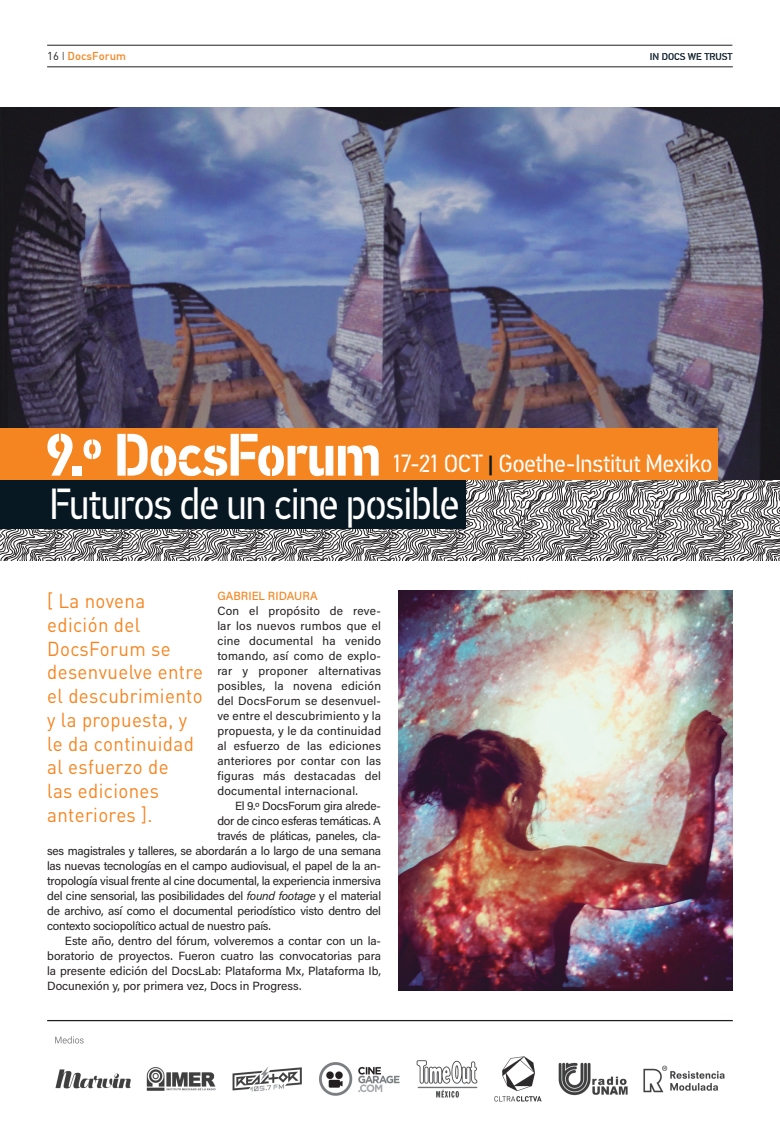
<style>
.page{position:relative;width:780px;height:1134px;background:#fff}
.page>*{position:absolute;margin:0;border:0;box-sizing:border-box;transform-origin:0 0}
.Sumario{font:700 60px "PF Din Stencil";letter-spacing:-.025em;color:#fff;scale:.93 1}
.Sumario-2{font:43.75px "PF Din Stencil";letter-spacing:-.015em;color:#fff;scale:.93 1}
.Sumario-3{font:25px "PF Din Stencil";color:#fff;scale:.93 1}
.t1{font:20px/23.8px "DIN Pro";letter-spacing:.02em;color:#f58520;scale:.93 1}
.t2{font:11.88px/15px "Acumin Pro";letter-spacing:-.02em;color:#231f20;text-align:justify}
.t3{font:500 11.88px "Acumin Pro";letter-spacing:.005em;color:#f58520;scale:.96 1}
.t4{font:500 11.25px "DIN";color:#f58520}
.t5{font:500 10px "PF Din Stencil";color:#071822}
.s1{font-weight:400;color:#231f20}
.s2{font-family:"DIN Light Alternate";font-weight:400;color:#231f20}
.s3{font-weight:700;font-size:21.25px;color:#071822}
.s4{font-style:italic}
</style>
<div class="page">
<hr style="left:47px;top:45px;width:685px;height:1px;background:#231f20">
<hr style="left:47px;top:67px;width:685px;height:1px;background:#231f20">
<img style="left:0;top:108px;width:780px;height:372px">
<svg style="left:0;top:480px;width:780px;height:81px"></svg>
<div style="left:0;top:477px;width:465px;height:52px;background:#071822"></div>
<img style="left:399px;top:591px;width:333px;height:399px">
<div style="left:0;top:429px;width:717px;height:51px;background:#f58520"></div>
<hr style="left:47px;top:1020px;width:685px;height:1px;background:#231f20">
<img style="left:55px;top:1036px;width:670px;height:66px">
<p class="t4" style="left:47px;top:49px;width:80px"><span class="s1">16</span> <span class="s2">I</span> DocsForum</p>
<p class="t5" style="left:649px;top:51px;width:85px">IN DOCS WE TRUST</p>
<p class="Sumario" style="left:44px;top:419px;width:364px">9.º DocsForum</p>
<p class="Sumario-3" style="left:393px;top:449px;width:345px">17-21 OCT <span class="s3">|</span> Goethe-Institut Mexiko</p>
<p class="Sumario-2" style="left:49px;top:479px;width:442px">Futuros de un cine posible</p>
<p class="t3" style="left:217px;top:588px;width:106px">GABRIEL RIDAURA</p>
<p class="t2" style="left:217px;top:603px;width:165px">Con el propósito de reve&shy;lar los nuevos rumbos que el cine documental ha venido tomando, así como de explo&shy;rar y proponer alternativas posibles, la novena edición del DocsForum se desenvuel&shy;ve entre el descubrimiento y la propuesta, y le da continuidad al esfuerzo de las ediciones anteriores por contar con las figuras más destacadas del documental internacional.</p>
<p class="t2" style="left:235px;top:798px;width:147px">El 9.º DocsForum gira alrede-</p>
<p class="t2" style="left:217px;top:813px;width:165px">dor de cinco esferas temáticas. A</p>
<p class="t2" style="left:217px;top:828px;width:165px">través de pláticas, paneles, cla-</p>
<p class="t2" style="left:47px;top:843px;width:335px">ses magistrales y talleres, se abordarán a lo largo de una semana</p>
<p class="t2" style="left:47px;top:858px;width:335px">las nuevas tecnologías en el campo audiovisual, el papel de la an-</p>
<p class="t2" style="left:47px;top:873px;width:335px">tropología visual frente al cine documental, la experiencia inmersiva</p>
<p class="t2" style="left:47px;top:888px;width:335px">del cine sensorial, las posibilidades del <span class="s4">found footage</span> y el material</p>
<p class="t2" style="left:47px;top:903px;width:335px">de archivo, así como el documental periodístico visto dentro del</p>
<p class="t2" style="left:47px;top:918px;width:225px">contexto sociopolítico actual de nuestro país.</p>
<p class="t2" style="left:47px;top:933px;width:335px;text-indent:18px">Este año, dentro del fórum, volveremos a contar con un la&shy;boratorio de proyectos. Fueron cuatro las convocatorias para la presente edición del DocsLab: Plataforma Mx, Plataforma Ib, Docunexión y, por primera vez, Docs in Progress.</p>
<p class="t1" style="left:47px;top:587px;width:169px">[ La novena edición del<br>DocsForum se desenvuelve entre el descubrimiento y la propuesta, y le da continuidad al esfuerzo de<br>las ediciones anteriores ].</p>
</div>
